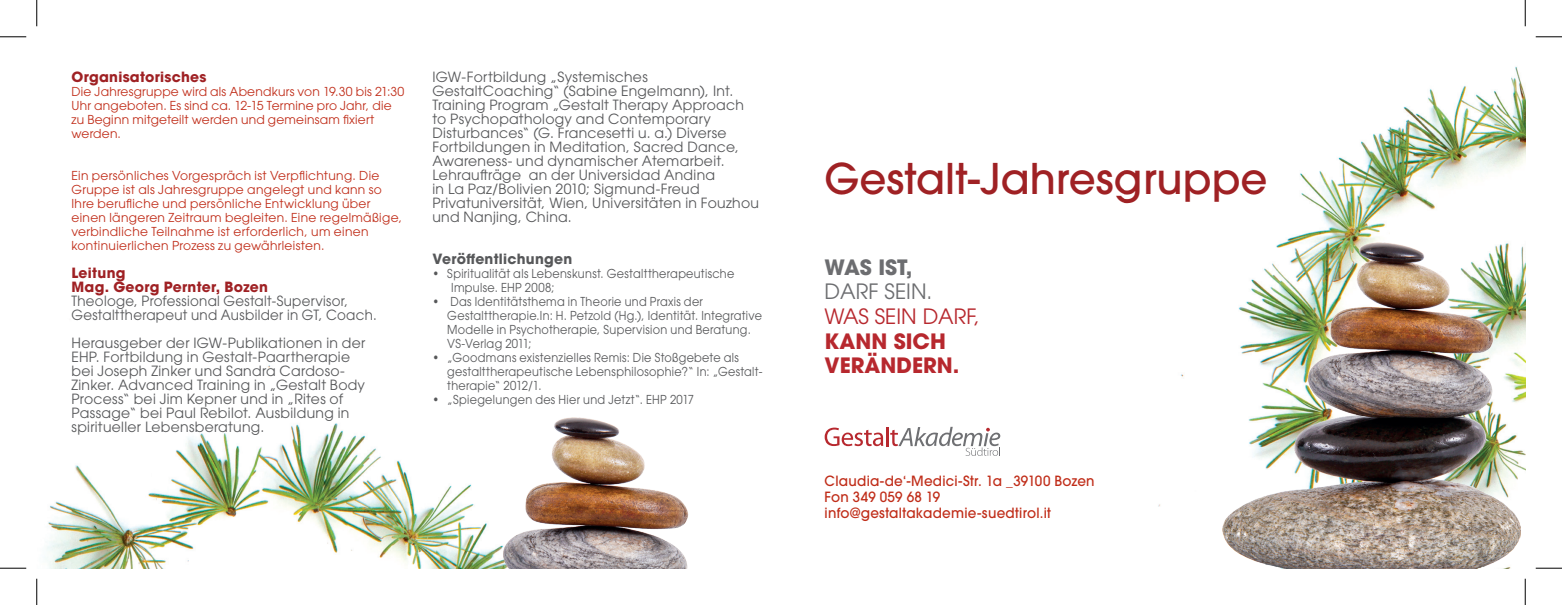
<style>
.page{position:relative;width:1562px;height:605px;background:#fff}
.page>*{position:absolute;margin:0;border:0;box-sizing:border-box;transform-origin:0 0}
.t1{font:500 42px "ITC Avant Garde Pro";letter-spacing:.005em;color:#9f2124}
.t2{font:700 21px/24.5px "ITC Avant Garde Pro";color:#b7282e}
.t3{font:21px "ITC Avant Garde Pro";color:#b7282e}
.t4{font:21px "ITC Avant Garde Pro";color:#6c6d70}
.t5{font:700 21px "ITC Avant Garde Pro";color:#6c6d70}
.t6{font:14px/14px "ITC Avant Garde Pro";letter-spacing:.02em;color:#57585a}
.t7{font:500 14px/15.8px "ITC Avant Garde Pro";letter-spacing:.02em;color:#c02d19;scale:.96 1}
.t8{font:14px/14px "ITC Avant Garde Pro";letter-spacing:.02em;color:#57585a;scale:.96 1}
.t9{font:700 14px/14px "ITC Avant Garde Pro";letter-spacing:.02em;color:#9f2124}
.t10{font:700 14px "ITC Avant Garde Pro";letter-spacing:.02em;color:#57585a}
.t11{font:12.25px/14px "ITC Avant Garde Pro";letter-spacing:.025em;color:#c02d19}
.t12{font:12.25px/14px "ITC Avant Garde Pro";letter-spacing:.025em;color:#57585a;scale:.92 1}
</style>
<div class="page">
<img style="left:1158px;top:66px;width:367px;height:472px">
<img style="left:1222px;top:243px;width:298px;height:325px">
<svg style="left:824px;top:426px;width:176px;height:29px"></svg>
<img style="left:44px;top:342px;width:373px;height:226px">
<img style="left:417px;top:417px;width:272px;height:151px">
<svg style="left:0;top:36px;width:26px;height:1px"></svg>
<svg style="left:1535px;top:36px;width:27px;height:1px"></svg>
<svg style="left:0;top:567px;width:26px;height:1px"></svg>
<svg style="left:1535px;top:567px;width:27px;height:1px"></svg>
<svg style="left:36px;top:0;width:1px;height:26px"></svg>
<svg style="left:36px;top:578px;width:1px;height:26px"></svg>
<svg style="left:1525px;top:0;width:1px;height:26px"></svg>
<svg style="left:1525px;top:578px;width:1px;height:26px"></svg>
<p class="t9" style="left:71px;top:70px;width:137px">Organisatorisches</p>
<p class="t11" style="left:71px;top:84px;width:334px">Die Jahresgruppe wird als Abendkurs von 19.30 bis 21:30<br>Uhr angeboten. Es sind ca. 12-15 Termine pro Jahr, die zu Beginn mitgeteilt werden und gemeinsam fixiert werden.</p>
<p class="t11" style="left:71px;top:168px;width:332px">Ein persönliches Vorgespräch ist Verpflichtung. Die Gruppe ist als Jahresgruppe angelegt und kann so Ihre berufliche und persönliche Entwicklung über einen längeren Zeitraum begleiten. Eine regelmäßige, verbindliche Teilnahme ist erforderlich, um einen kontinuierlichen Prozess zu gewährleisten.</p>
<p class="t9" style="left:71px;top:266px;width:198px">Leitung<br>Mag. Georg Pernter, Bozen</p>
<p class="t8" style="left:71px;top:294px;width:319px">Theologe, Professional Gestalt-Supervisor,<br>Gestalttherapeut und Ausbilder in GT, Coach.</p>
<p class="t6" style="left:71px;top:336px;width:295px">Herausgeber der IGW-Publikationen in der EHP. Fortbildung in Gestalt-Paartherapie bei Joseph Zinker und Sandra Cardoso-Zinker. Advanced Training in „Gestalt Body Process“ bei Jim Kepner und in „Rites of Passage“ bei Paul Rebilot. Ausbildung in spiritueller Lebensberatung.</p>
<p class="t6" style="left:432px;top:70px;width:328px">IGW-Fortbildung „Systemisches GestaltCoaching“ (Sabine Engelmann), Int.<br>Training Program „Gestalt Therapy Approach to Psychopathology and Contemporary Disturbances“ (G. Francesetti u. a.) Diverse Fortbildungen in Meditation, Sacred Dance, Awareness- und dynamischer Atemarbeit.<br>Lehraufträge an der Universidad Andina<br>in La Paz/Bolivien 2010; Sigmund-Freud Privatuniversität, Wien, Universitäten in Fouzhou und Nanjing, China.</p>
<p class="t10" style="left:432px;top:249px;width:141px">Veröffentlichungen</p>
<p class="t12" style="left:451px;top:266px;width:309px;text-indent:-19px">• Spiritualität als Lebenskunst. Gestalttherapeutische<br>Impulse. EHP 2008;</p>
<p class="t12" style="left:447px;top:294px;width:344px;text-indent:-15px">• Das Identitätsthema in Theorie und Praxis der Gestalttherapie.In: H. Petzold (Hg.), Identität. Integrative Modelle in Psychotherapie, Supervision und Beratung.<br>VS-Verlag 2011;</p>
<p class="t12" style="left:447px;top:350px;width:344px;text-indent:-15px">• „Goodmans existenzielles Remis: Die Stoßgebete als gestalttherapeutische Lebensphilosophie?“ In: „Gestalt&shy;therapie“ 2012/1.</p>
<p class="t12" style="left:432px;top:392px;width:286px">• „Spiegelungen des Hier und Jetzt“. EHP 2017</p>
<h1 class="t1" style="left:824px;top:151px;width:444px">Gestalt-Jahresgruppe</h1>
<h2 class="t5" style="left:824px;top:253px;width:89px">WAS IST,</h2>
<h2 class="t4" style="left:824px;top:278px;width:109px">DARF SEIN.</h2>
<h2 class="t3" style="left:824px;top:303px;width:157px">WAS SEIN DARF,</h2>
<h2 class="t2" style="left:824px;top:328px;width:136px">KANN SICH<br>VERÄNDERN.</h2>
<p class="t7" style="left:824px;top:472px;width:283px">Claudia-de‘-Medici-Str. 1a _39100 Bozen<br>Fon 349 059 68 19 info@gestaltakademie-suedtirol.it</p>
</div>
